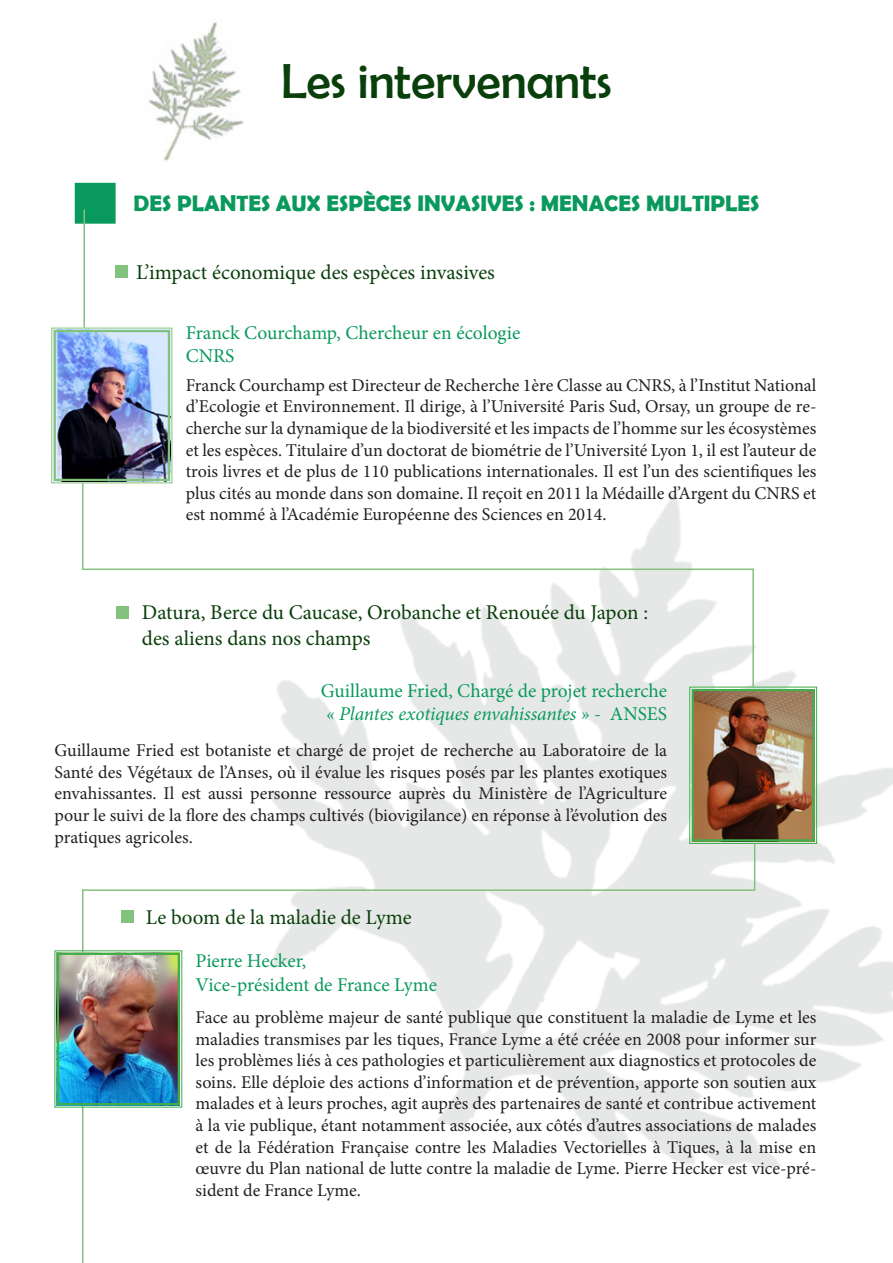
<style>
.page{position:relative;width:893px;height:1263px;background:#fff}
.page>*{position:absolute;margin:0;border:0;box-sizing:border-box;transform-origin:0 0}
.t1{font:49.5px "Berlin Sans FB";color:#093f0a}
.t2{font:700 22.5px "Berlin Sans FB Demi";color:#0a995d}
.t3{font:21px "Minion Pro";color:#093f0a}
.t4{font:19.5px "Minion Pro";color:#0a995d}
.t5{font:italic 19.5px "Minion Pro";letter-spacing:-.01em;color:#0a995d}
.t6{font:18px/21.6px "Minion Pro";color:#231f20;text-align:justify}
.s1{font-style:normal}
</style>
<div class="page">
<img style="left:148px;top:22px;width:96px;height:140px">
<div style="left:116px;top:265px;width:12px;height:13px;background:#83c27d"></div>
<img style="left:689px;top:686px;width:128px;height:158px">
<div style="left:692px;top:689px;width:123px;height:152px;border:2px solid #40ae49"></div>
<hr style="left:752px;top:568px;width:2px;height:119px;background:#83c27d">
<hr style="left:83px;top:568px;width:670px;height:2px;background:#83c27d">
<hr style="left:82px;top:889px;width:672px;height:2px;background:#83c27d">
<hr style="left:82px;top:889px;width:1px;height:95px;background:#83c27d">
<hr style="left:754px;top:844px;width:1px;height:47px;background:#83c27d">
<div style="left:116px;top:606px;width:12px;height:12px;background:#83c27d"></div>
<hr style="left:82px;top:1084px;width:1px;height:179px;background:#83c27d">
<div style="left:121px;top:910px;width:12px;height:12px;background:#83c27d"></div>
<div style="left:75px;top:183px;width:41px;height:41px;background:#0a995d;border:2px solid #0a995d"></div>
<hr style="left:83px;top:210px;width:2px;height:118px;background:#83c27d">
<img style="left:51px;top:327px;width:122px;height:157px">
<div style="left:54px;top:330px;width:116px;height:151px;border:2px solid #83c27d"></div>
<hr style="left:82px;top:483px;width:1px;height:87px;background:#83c27d">
<img style="left:54px;top:950px;width:129px;height:158px">
<div style="left:57px;top:953px;width:123px;height:152px;border:2px solid #40ae49"></div>
<p class="t1" style="left:281px;top:54px;width:332px">Les intervenants</p>
<p class="t2" style="left:133px;top:190px;width:628px">DES PLANTES AUX ESPÈCES INVASIVES : MENACES MULTIPLES</p>
<p class="t3" style="left:136px;top:258px;width:360px">L’impact économique des espèces invasives</p>
<p class="t4" style="left:186px;top:320px;width:336px">Franck Courchamp, Chercheur en écologie</p>
<p class="t4" style="left:186px;top:343px;width:50px">CNRS</p>
<p class="t6" style="left:186px;top:374px;width:632px">Franck Courchamp est Directeur de Recherche 1ère Classe au CNRS, à l’Institut National d’Ecologie et Environnement. Il dirige, à l’Université Paris Sud, Orsay, un groupe de re&shy;cherche sur la dynamique de la biodiversité et les impacts de l’homme sur les écosystèmes et les espèces. Titulaire d’un doctorat de biométrie de l’Université Lyon 1, il est l’auteur de trois livres et de plus de 110 publications internationales. Il est l’un des scientifiques les plus cités au monde dans son domaine. Il reçoit en 2011 la Médaille d’Argent du CNRS et est nommé à l’Académie Européenne des Sciences en 2014.</p>
<p class="t3" style="left:142px;top:598px;width:508px">Datura, Berce du Caucase, Orobanche et Renouée du Japon :</p>
<p class="t3" style="left:142px;top:624px;width:230px">des aliens dans nos champs</p>
<p class="t4" style="left:321px;top:677px;width:348px">Guillaume Fried, Chargé de projet recherche</p>
<p class="t5" style="left:326px;top:700px;width:343px">« Plantes exotiques envahissantes » <span class="s1">- ANSES</span></p>
<p class="t6" style="left:55px;top:740px;width:614px">Guillaume Fried est botaniste et chargé de projet de recherche au Laboratoire de la Santé des Végétaux de l’Anses, où il évalue les risques posés par les plantes exotiques envahissantes. Il est aussi personne ressource auprès du Ministère de l’Agriculture pour le suivi de la flore des champs cultivés (biovigilance) en réponse à l’évolution des pratiques agricoles.</p>
<p class="t3" style="left:146px;top:903px;width:267px">Le boom de la maladie de Lyme</p>
<p class="t4" style="left:196px;top:948px;width:112px">Pierre Hecker,</p>
<p class="t4" style="left:196px;top:971px;width:243px">Vice-président de France Lyme</p>
<p class="t6" style="left:196px;top:1006px;width:622px">Face au problème majeur de santé publique que constituent la maladie de Lyme et les maladies transmises par les tiques, France Lyme a été créée en 2008 pour informer sur les problèmes liés à ces pathologies et particulièrement aux diagnostics et protocoles de soins. Elle déploie des actions d’information et de prévention, apporte son soutien aux malades et à leurs proches, agit auprès des partenaires de santé et contribue activement à la vie publique, étant notamment associée, aux côtés d’autres associations de malades et de la Fédération Française contre les Maladies Vectorielles à Tiques, à la mise en œuvre du Plan national de lutte contre la maladie de Lyme. Pierre Hecker est vice-pré&shy;sident de France Lyme.</p>
</div>
